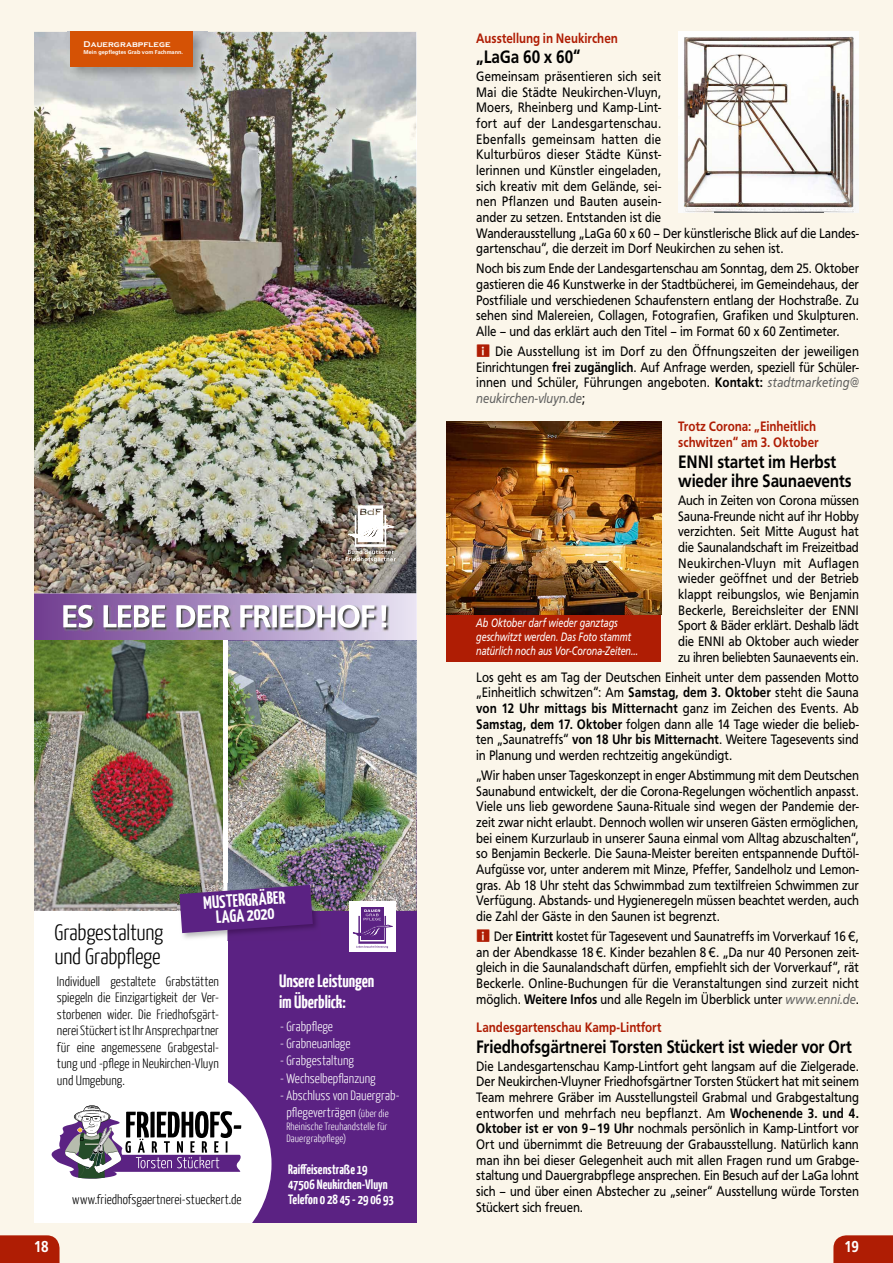
<style>
.page{position:relative;width:893px;height:1263px;background:#fff}
.page>*{position:absolute;margin:0;border:0;box-sizing:border-box;transform-origin:0 0}
.t1{font:300 22.5px/24.3px "Yanone Kaffeesatz";letter-spacing:-.01em;color:#000}
.t2{font:500 18.75px/19.5px "Front Page";letter-spacing:-.01em;color:#000;scale:.85 1}
.t3{font:700 17.85px/20.5px "Yanone Kaffeesatz";letter-spacing:-.005em;color:#fff}
.t4{font:700 17.7px/15px "Yanone Kaffeesatz";color:#fff;text-align:center}
.t5{font:500 16.5px "Front Page";color:#fff;scale:.85 1}
.t6{font:14.25px/15.8px "Front Page";color:#000;text-align:justify;scale:.85 1}
.t7{font:500 14.25px/15.8px "Front Page";color:#af1d04;scale:.85 1}
.t8{font:300 13.5px/16.5px "Yanone Kaffeesatz";letter-spacing:.005em;color:#000;text-align:justify}
.t9{font:300 13.5px/16.5px "Yanone Kaffeesatz";letter-spacing:.005em;color:#fff;text-align:center}
.t10{font:700 13.5px/15px "Yanone Kaffeesatz";letter-spacing:.005em;color:#fff}
.t11{font:italic 12.75px/14.1px "Front Page";letter-spacing:.005em;color:#fff;scale:.75 1}
.t12{font:300 10.5px/12px "Yanone Kaffeesatz";letter-spacing:.01em;color:#fff}
.t13{font:700 8.55px "Copperplate Gothic";letter-spacing:.01em;color:#fff}
.t14{font:700 5.55px "Frutiger";color:#fff}
.s1{font-size:10.5px}
.s2{font-weight:500}
.s3{font-style:italic;color:#636362}
</style>
<div class="page">
<div style="left:446px;top:0;width:447px;height:1263px;background:#fbf6ea"></div>
<div style="left:0;top:0;width:446px;height:1263px;background:#fbf6ea"></div>
<div style="left:446px;top:615px;width:215px;height:46px;background:#af1d04"></div>
<img style="left:446px;top:422px;width:215px;height:193px">
<img style="left:678px;top:32px;width:181px;height:181px">
<div style="left:34px;top:32px;width:383px;height:1190px;background:#fff"></div>
<div style="left:227px;top:791px;width:190px;height:431px;background:#5b2283"></div>
<img style="left:34px;top:32px;width:382px;height:561px">
<img style="left:227px;top:640px;width:190px;height:271px">
<div style="left:349px;top:901px;width:46px;height:51px;background:#fff"></div>
<div style="left:361px;top:907px;width:22px;height:32px;background:#5b2283"></div>
<svg style="left:353px;top:909px;width:39px;height:39px"></svg>
<img style="left:67px;top:32px;width:140px;height:49px">
<div style="left:71px;top:32px;width:122px;height:35px;background:#d55205"></div>
<svg style="left:34px;top:593px;width:383px;height:47px;background:#b39fc3"></svg>
<svg style="left:346px;top:505px;width:50px;height:57px"></svg>
<img style="left:34px;top:640px;width:189px;height:271px">
<svg style="left:51px;top:1065px;width:221px;height:157px"></svg>
<img style="left:178px;top:883px;width:142px;height:58px">
<svg style="left:179px;top:885px;width:134px;height:48px"></svg>
<div style="left:0;top:1235px;width:60px;height:28px;background:#af1d04"></div>
<div style="left:833px;top:1235px;width:60px;height:28px;background:#af1d04"></div>
<p class="t13" style="left:84px;top:39px;width:88px">Dauergrabpflege</p>
<p class="t14" style="left:84px;top:49px;width:101px">Mein gepflegtes Grab vom Fachmann.</p>
<p class="t4" style="left:203px;top:895px;width:83px;rotate:-4deg">MUSTERGRÄBER<br>LAGA 2020</p>
<h1 class="t1" style="left:54px;top:919px;width:110px">Grabgestaltung und Grabpflege</h1>
<p class="t8" style="left:57px;top:972px;width:164px">Individuell gestaltete Grabstätten spiegeln die Einzigartigkeit der Ver&shy;storbenen wider. Die Friedhofsgärt&shy;nerei Stückert ist Ihr Ansprechpartner für eine angemessene Grabgestal&shy;tung und -pflege in Neukirchen-Vluyn und Umgebung.</p>
<p class="t3" style="left:279px;top:970px;width:97px">Unsere Leistungen im Überblick:</p>
<p class="t9" style="left:280px;top:1017px;width:54px">- Grabpflege</p>
<p class="t9" style="left:280px;top:1034px;width:72px">- Grabneuanlage</p>
<p class="t9" style="left:280px;top:1052px;width:75px">- Grabgestaltung</p>
<p class="t9" style="left:280px;top:1069px;width:97px">- Wechselbepflanzung</p>
<p class="t9" style="left:280px;top:1087px;width:121px">- Abschluss von Dauergrab&shy;pflegeverträgen <span class="s1">(über die</span></p>
<p class="t12" style="left:286px;top:1120px;width:103px">Rheinische Treuhandstelle für<br>Dauergrabpflege)</p>
<p class="t8" style="left:72px;top:1190px;width:171px">www.friedhofsgaertnerei-stueckert.de</p>
<p class="t10" style="left:288px;top:1162px;width:107px">Raiffeisenstraße 19<br>47506 Neukirchen-Vluyn<br>Telefon 0 28 45 - 29 06 93</p>
<p class="t7" style="left:476px;top:30px;width:168px">Ausstellung in Neukirchen</p>
<h2 class="t2" style="left:476px;top:47px;width:124px">„LaGa 60 x 60“</h2>
<p class="t6" style="left:476px;top:68px;width:452px;text-align:left">Gemeinsam präsentieren sich seit<br>Mai die Städte Neukirchen-Vluyn,<br>Moers, Rheinberg und Kamp-Lint-<br>fort auf der Landesgartenschau.<br>Ebenfalls gemeinsam hatten die<br>Kulturbüros dieser Städte Künst-<br>lerinnen und Künstler eingeladen,<br>sich kreativ mit dem Gelände, sei-<br>nen Pflanzen und Bauten ausein-<br>ander zu setzen. Entstanden ist die<br>Wanderausstellung „LaGa 60 x 60 – Der künstlerische Blick auf die Landes&shy;gartenschau“, die derzeit im Dorf Neukirchen zu sehen ist.</p>
<p class="t6" style="left:476px;top:261px;width:452px">Noch bis zum Ende der Landesgartenschau am Sonntag, dem 25. Oktober gastieren die 46 Kunstwerke in der Stadtbücherei, im Gemeindehaus, der Postfiliale und verschiedenen Schaufenstern entlang der Hochstraße. Zu sehen sind Malereien, Collagen, Fotografien, Grafiken und Skulpturen.<br>Alle – und das erklärt auch den Titel – im Format 60 x 60 Zentimeter.</p>
<p class="t6" style="left:476px;top:343px;width:452px;text-indent:19px">Die Ausstellung ist im Dorf zu den Öffnungszeiten der jeweiligen Einrichtungen <span class="s2">frei zugänglich</span>. Auf Anfrage werden, speziell für Schüler&shy;innen und Schüler, Führungen angeboten. <span class="s2">Kontakt:</span> <span class="s3">stadtmarketing@ neukirchen-vluyn.de</span>;</p>
<p class="t7" style="left:678px;top:419px;width:167px">Trotz Corona: „Einheitlich schwitzen“ am 3. Oktober</p>
<h2 class="t2" style="left:678px;top:452px;width:206px">ENNI startet im Herbst wieder ihre Saunaevents</h2>
<p class="t6" style="left:678px;top:492px;width:214px">Auch in Zeiten von Corona müssen Sauna-Freunde nicht auf ihr Hobby verzichten. Seit Mitte August hat die Saunalandschaft im Freizeitbad Neukirchen-Vluyn mit Auflagen wieder geöffnet und der Betrieb klappt reibungslos, wie Benjamin Beckerle, Bereichsleiter der ENNI Sport &amp; Bäder erklärt. Deshalb lädt die ENNI ab Oktober auch wieder zu ihren beliebten Saunaevents ein.</p>
<p class="t6" style="left:476px;top:669px;width:452px">Los geht es am Tag der Deutschen Einheit unter dem passenden Motto „Einheitlich schwitzen“: Am <span class="s2">Samstag, dem 3. Oktober</span> steht die Sauna <span class="s2">von 12 Uhr mittags bis Mitternacht</span> ganz im Zeichen des Events. Ab <span class="s2">Samstag, dem 17. Oktober</span> folgen dann alle 14 Tage wieder die belieb&shy;ten „Saunatreffs“ <span class="s2">von 18 Uhr bis Mitternacht</span>. Weitere Tagesevents sind in Planung und werden rechtzeitig angekündigt.</p>
<p class="t6" style="left:476px;top:767px;width:452px">„Wir haben unser Tageskonzept in enger Abstimmung mit dem Deutschen Saunabund entwickelt, der die Corona-Regelungen wöchentlich anpasst.<br>Viele uns lieb gewordene Sauna-Rituale sind wegen der Pandemie der&shy;zeit zwar nicht erlaubt. Dennoch wollen wir unseren Gästen ermöglichen, bei einem Kurzurlaub in unserer Sauna einmal vom Alltag abzuschalten“, so Benjamin Beckerle. Die Sauna-Meister bereiten entspannende Duftöl-Aufgüsse vor, unter anderem mit Minze, Pfeffer, Sandelholz und Lemon&shy;gras. Ab 18 Uhr steht das Schwimmbad zum textilfreien Schwimmen zur Verfügung. Abstands- und Hygieneregeln müssen beachtet werden, auch die Zahl der Gäste in den Saunen ist begrenzt.</p>
<p class="t6" style="left:476px;top:928px;width:452px;text-indent:18px">Der <span class="s2">Eintritt</span> kostet für Tagesevent und Saunatreffs im Vorverkauf 16€, an der Abendkasse 18€. Kinder bezahlen 8€. „Da nur 40 Personen zeit&shy;gleich in die Saunalandschaft dürfen, empfiehlt sich der Vorverkauf“, rät Beckerle. Online-Buchungen für die Veranstaltungen sind zurzeit nicht möglich. <span class="s2">Weitere Infos</span> und alle Regeln im Überblick unter <span class="s3">www.enni.de</span>.</p>
<p class="t7" style="left:476px;top:1019px;width:220px">Landesgartenschau Kamp-Lintfort</p>
<h2 class="t2" style="left:476px;top:1037px;width:444px">Friedhofsgärtnerei Torsten Stückert ist wieder vor Ort</h2>
<p class="t6" style="left:476px;top:1058px;width:452px">Die Landesgartenschau Kamp-Lintfort geht langsam auf die Zielgerade.<br>Der Neukirchen-Vluyner Friedhofsgärtner Torsten Stückert hat mit seinem Team mehrere Gräber im Ausstellungsteil Grabmal und Grabgestaltung entworfen und mehrfach neu bepflanzt. Am <span class="s2">Wochenende 3. und 4.<br>Oktober ist er von 9–19 Uhr</span> nochmals persönlich in Kamp-Lintfort vor Ort und übernimmt die Betreuung der Grabausstellung. Natürlich kann man ihn bei dieser Gelegenheit auch mit allen Fragen rund um Grabge&shy;staltung und Dauergrabpflege ansprechen. Ein Besuch auf der LaGa lohnt sich – und über einen Abstecher zu „seiner“ Ausstellung würde Torsten Stückert sich freuen.</p>
<p class="t11" style="left:476px;top:616px;width:218px">Ab Oktober darf wieder ganztags geschwitzt werden. Das Foto stammt natürlich noch aus Vor-Corona-Zeiten...</p>
<p class="t5" style="left:34px;top:1237px;width:19px">18</p>
<p class="t5" style="left:844px;top:1237px;width:19px">19</p>
</div>
